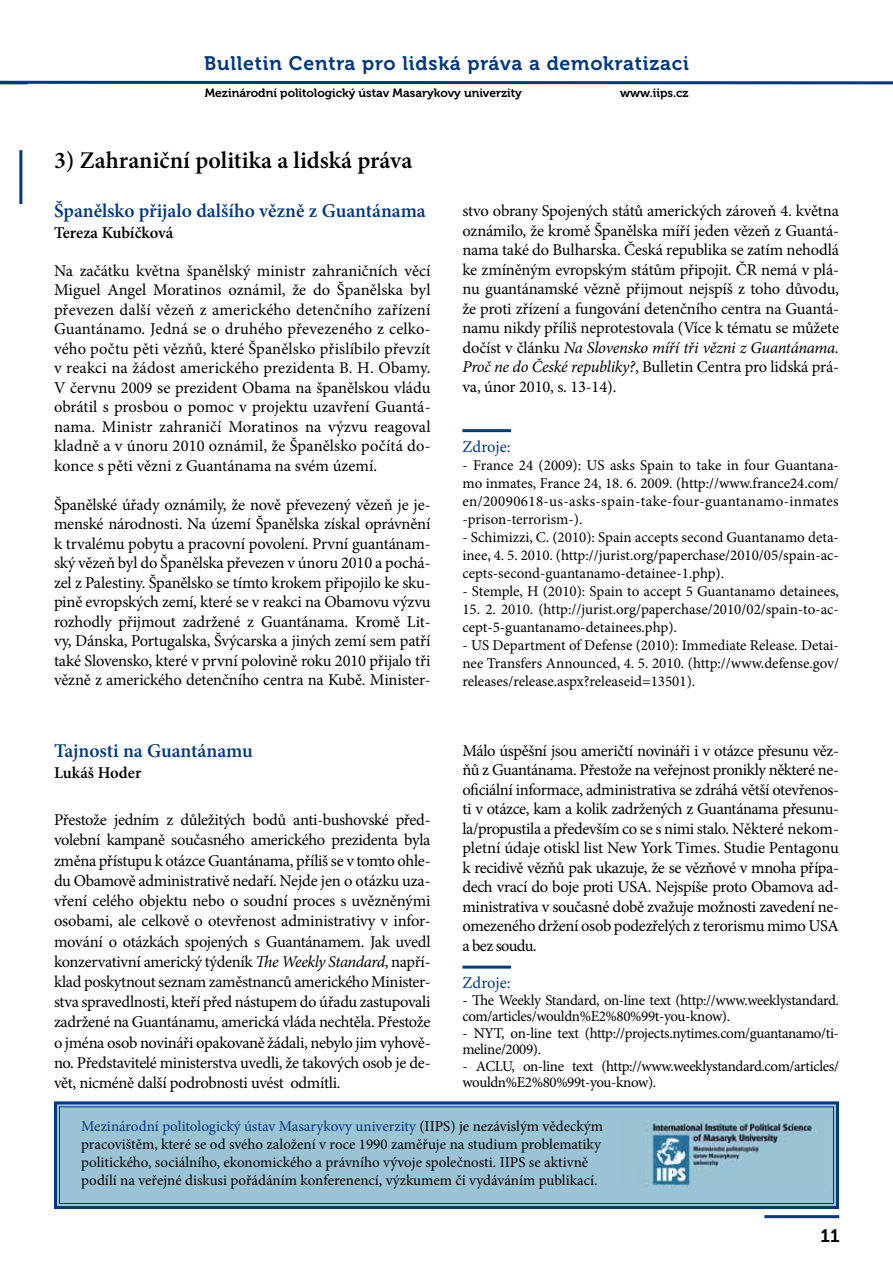
<style>
.page{position:relative;width:893px;height:1263px;background:#fff}
.page>*{position:absolute;margin:0;border:0;box-sizing:border-box;transform-origin:0 0}
.t1{font:600 24px "Minion Pro";color:#000}
.t2{font:600 19.5px "Minion Pro";color:#003882}
.t3{font:19.5px "Museo 700";letter-spacing:.04em;color:#003882}
.t4{font:18px "Museo 700";color:#000}
.t5{font:16.5px/19.5px "Minion Pro";letter-spacing:-.015em;color:#000;text-align:justify}
.t6{font:600 16.5px "Minion Pro";letter-spacing:-.005em;color:#000}
.t7{font:16.5px "Minion Pro";color:#003882}
.t8{font:15px/18px "Minion Pro";letter-spacing:-.005em;color:#000;text-align:justify}
.t9{font:15px/16.5px "Minion Pro";letter-spacing:-.025em;color:#000}
.t10{font:15px/16.5px "Minion Pro";letter-spacing:-.03em;color:#000}
.t11{font:12px "Museo 700";color:#000}
.s1{font-style:italic}
.s2{color:#003882}
</style>
<div class="page">
<svg style="left:0;top:80px;width:893px;height:5px"></svg>
<hr style="left:764px;top:1215px;width:75px;height:3px;background:#003882">
<hr style="left:462px;top:429px;width:49px;height:3px;background:#003882">
<hr style="left:19px;top:150px;width:3px;height:54px;background:#003882">
<svg style="left:54px;top:1101px;width:785px;height:108px;background:#8fb8cf"></svg>
<div style="left:59px;top:1106px;width:775px;height:98px;border:1px solid #003882"></div>
<img style="left:620px;top:1120px;width:210px;height:67px">
<hr style="left:462px;top:966px;width:49px;height:3px;background:#003882">
<p class="t3" style="left:204px;top:52px;width:486px">Bulletin Centra pro lidská práva a demokratizaci</p>
<p class="t11" style="left:205px;top:87px;width:318px">Mezinárodní politologický ústav Masarykovy univerzity</p>
<p class="t11" style="left:620px;top:87px;width:70px">www.iips.cz</p>
<h1 class="t1" style="left:54px;top:143px;width:359px">3) Zahraniční politika a lidská práva</h1>
<p class="t2" style="left:54px;top:198px;width:373px">Španělsko přijalo dalšího vězně z Guantánama</p>
<p class="t6" style="left:54px;top:222px;width:121px">Tereza Kubíčková</p>
<p class="t5" style="left:54px;top:261px;width:378px">Na začátku května španělský ministr zahraničních věcí Miguel Angel Moratinos oznámil, že do Španělska byl převezen další vězeň z amerického detenčního zařízení Guantánamo. Jedná se o druhého převezeného z celko&shy;vého počtu pěti vězňů, které Španělsko přislíbilo převzít v reakci na žádost amerického prezidenta B. H. Obamy.<br>V červnu 2009 se prezident Obama na španělskou vládu obrátil s prosbou o pomoc v projektu uzavření Guantá&shy;nama. Ministr zahraničí Moratinos na výzvu reagoval kladně a v únoru 2010 oznámil, že Španělsko počítá do&shy;konce s pěti vězni z Guantánama na svém území.</p>
<p class="t5" style="left:54px;top:495px;width:378px">Španělské úřady oznámily, že nově převezený vězeň je je&shy;menské národnosti. Na území Španělska získal oprávnění k trvalému pobytu a pracovní povolení. První guantánam&shy;ský vězeň byl do Španělska převezen v únoru 2010 a pochá&shy;zel z Palestiny. Španělsko se tímto krokem připojilo ke sku&shy;pině evropských zemí, které se v reakci na Obamovu výzvu rozhodly přijmout zadržené z Guantánama. Kromě Lit&shy;vy, Dánska, Portugalska, Švýcarska a jiných zemí sem patří také Slovensko, které v první polovině roku 2010 přijalo tři vězně z amerického detenčního centra na Kubě. Minister-</p>
<p class="t2" style="left:54px;top:737px;width:200px">Tajnosti na Guantánamu</p>
<p class="t6" style="left:54px;top:761px;width:89px">Lukáš Hoder</p>
<p class="t5" style="left:54px;top:810px;width:378px;line-height:20.2px">Přestože jedním z důležitých bodů anti-bushovské před&shy;volební kampaně současného amerického prezidenta byla změna přístupu k otázce Guantánama, příliš se v tomto ohle&shy;du Obamově administrativě nedaří. Nejde jen o otázku uza&shy;vření celého objektu nebo o soudní proces s uvězněnými osobami, ale celkově o otevřenost administrativy v infor&shy;mování o otázkách spojených s Guantánamem. Jak uvedl konzervativní americký týdeník <span class="s1">The Weekly Standard</span>, napří&shy;klad poskytnout seznam zaměstnanců amerického Minister&shy;stva spravedlnosti, kteří před nástupem do úřadu zastupovali zadržené na Guantánamu, americká vláda nechtěla. Přestože o jména osob novináři opakovaně žádali, nebylo jim vyhově&shy;no. Představitelé ministerstva uvedli, že takových osob je de&shy;vět, nicméně další podrobnosti uvést odmítli.</p>
<p class="t5" style="left:462px;top:201px;width:378px">stvo obrany Spojených států amerických zároveň 4. května oznámilo, že kromě Španělska míří jeden vězeň z Guantá&shy;nama také do Bulharska. Česká republika se zatím nehodlá ke zmíněným evropským státům připojit. ČR nemá v plá&shy;nu guantánamské vězně přijmout nejspíš z toho důvodu, že proti zřízení a fungování detenčního centra na Guantá&shy;namu nikdy příliš neprotestovala (Více k tématu se můžete dočíst v článku <span class="s1">Na Slovensko míří tři vězni z Guantánama.<br>Proč ne do České republiky?</span>, Bulletin Centra pro lidská prá&shy;va, únor 2010, s. 13-14).</p>
<p class="t7" style="left:462px;top:436px;width:50px">Zdroje:</p>
<p class="t8" style="left:462px;top:456px;width:378px">- France 24 (2009): US asks Spain to take in four Guantana&shy;mo inmates, France 24, 18. 6. 2009. (http://www.france24.com/ en/20090618-us-asks-spain-take-four-guantanamo-inmates -prison-terrorism-).</p>
<p class="t8" style="left:462px;top:528px;width:378px">- Schimizzi, C. (2010): Spain accepts second Guantanamo deta&shy;inee, 4. 5. 2010. (http://jurist.org/paperchase/2010/05/spain-ac&shy;cepts-second-guantanamo-detainee-1.php).</p>
<p class="t8" style="left:462px;top:582px;width:378px">- Stemple, H (2010): Spain to accept 5 Guantanamo detainees,</p>
<p class="t8" style="left:462px;top:600px;width:378px">15. 2. 2010. (http://jurist.org/paperchase/2010/02/spain-to-ac&shy;cept-5-guantanamo-detainees.php).</p>
<p class="t8" style="left:462px;top:636px;width:378px">- US Department of Defense (2010): Immediate Release. Detai&shy;nee Transfers Announced, 4. 5. 2010. (http://www.defense.gov/ releases/release.aspx?releaseid=13501).</p>
<p class="t5" style="left:462px;top:741px;width:378px">Málo úspěšní jsou američtí novináři i v otázce přesunu věz&shy;ňů z Guantánama. Přestože na veřejnost pronikly některé ne&shy;oficiální informace, administrativa se zdráhá větší otevřenos&shy;ti v otázce, kam a kolik zadržených z Guantánama přesunu&shy;la/propustila a především co se s nimi stalo. Některé nekom&shy;pletní údaje otiskl list New York Times. Studie Pentagonu k recidivě vězňů pak ukazuje, že se vězňové v mnoha přípa&shy;dech vrací do boje proti USA. Nejspíše proto Obamova ad&shy;ministrativa v současné době zvažuje možnosti zavedení ne&shy;omezeného držení osob podezřelých z terorismu mimo USA a bez soudu.</p>
<p class="t7" style="left:462px;top:972px;width:50px">Zdroje:</p>
<p class="t10" style="left:462px;top:992px;width:378px">- The Weekly Standard, on-line text (http://www.weeklystandard. com/articles/wouldn%E2%80%99t-you-know).</p>
<p class="t9" style="left:462px;top:1025px;width:378px">- NYT, on-line text (http://projects.nytimes.com/guantanamo/ti&shy;meline/2009).</p>
<p class="t9" style="left:462px;top:1058px;width:378px">- ACLU, on-line text (http://www.weeklystandard.com/articles/ wouldn%E2%80%99t-you-know).</p>
<p class="t8" style="left:81px;top:1117px;width:523px;text-align:left"><span class="s2">Mezinárodní politologický ústav Masarykovy univerzity</span> (IIPS) je nezávislým vědeckým pracovištěm, které se od svého založení v roce 1990 zaměřuje na studium problematiky politického, sociálního, ekonomického a právního vývoje společnosti. IIPS se aktivně podílí na veřejné diskusi pořádáním konferenencí, výzkumem či vydáváním publikací.</p>
<p class="t4" style="left:821px;top:1226px;width:21px">11</p>
</div>
